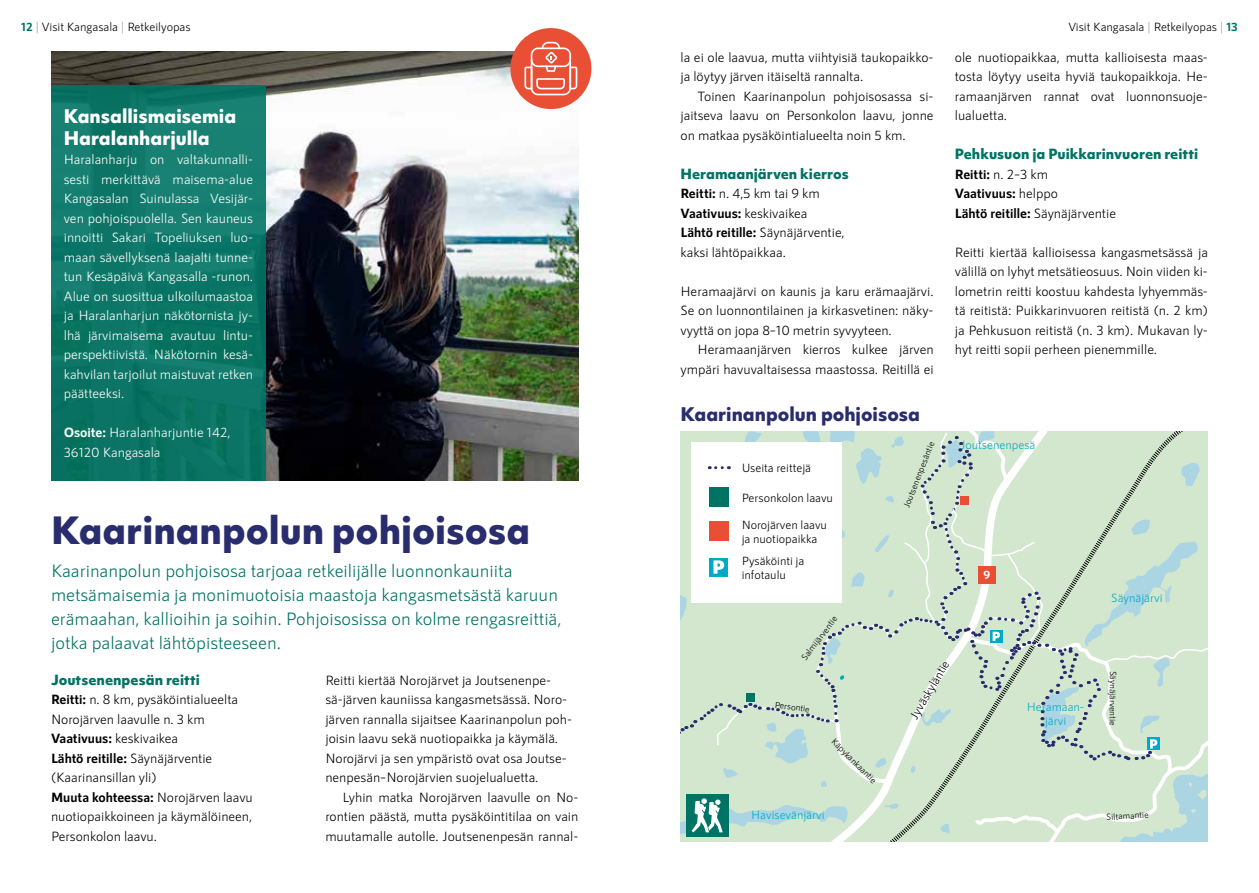
<style>
.page{position:relative;width:1259px;height:893px;background:#fff}
.page>*{position:absolute;margin:0;border:0;box-sizing:border-box;transform-origin:0 0}
.t1{font:800 36px "Objektiv Mk 1";color:#292d6d}
.t2{font:18px/24px "RNS Sanz";color:#007464}
.t3{font:800 18px/21.6px "Objektiv Mk 1";color:#fff}
.t4{font:800 18px "Objektiv Mk 1";color:#292d6d}
.t5{font:13.5px/19.5px "RNS Sanz";color:#000;text-align:justify}
.t6{font:13.5px/19.5px "RNS Sanz";color:#fff;text-align:justify}
.t7{font:800 13.5px "Objektiv Mk 1";color:#007464}
.t8{font:700 13.5px/19.5px "RNS Sanz";color:#000}
.t9{font:12px/14.4px "RNS Sanz";color:#000}
.t10{font:12px/14.4px "RNS Sanz";color:#00aac6;text-align:center}
.t11{font:700 12px "RNS Sanz";color:#fff}
.t12{font:9px "RNS Sanz";color:#000}
.s1{font-weight:700;color:#007464}
.s2{color:#9d9d9c}
.s3{font-weight:700}
.s4{font-weight:400}
</style>
<div class="page">
<img style="left:51px;top:51px;width:527px;height:429px">
<div style="left:51px;top:85px;width:215px;height:395px;background:#0d7667"></div>
<svg style="left:507px;top:28px;width:85px;height:84px"></svg>
<svg style="left:680px;top:432px;width:528px;height:410px;background:#d1e4d2"></svg>
<p class="t9" style="left:21px;top:19px;width:171px"><span class="s1">12</span> <span class="s2">|</span> Visit Kangasala <span class="s2">|</span> Retkeilyopas</p>
<p class="t9" style="left:1068px;top:19px;width:171px">Visit Kangasala <span class="s2">|</span> Retkeilyopas <span class="s2">|</span> <span class="s1">13</span></p>
<h2 class="t3" style="left:64px;top:105px;width:174px">Kansallismaisemia<br>Haralanharjulla</h2>
<p class="t6" style="left:64px;top:150px;width:191px">Haralanharju on valtakunnalli&shy;sesti merkittävä maisema-alue Kangasalan Suinulassa Vesijär&shy;ven pohjoispuolella. Sen kauneus innoitti Sakari Topeliuksen luo&shy;maan sävellyksenä laajalti tunne&shy;tun Kesäpäivä Kangasalla -runon.<br>Alue on suosittua ulkoilumaastoa ja Haralanharjun näkötornista jy&shy;lhä järvimaisema avautuu lintu&shy;perspektiivistä. Näkötornin kesä&shy;kahvilan tarjoilut maistuvat retken päätteeksi.</p>
<p class="t6" style="left:64px;top:423px;width:168px"><span class="s3">Osoite:</span> Haralanharjuntie 142,<br>36120 Kangasala</p>
<h1 class="t1" style="left:51px;top:504px;width:481px">Kaarinanpolun pohjoisosa</h1>
<p class="t2" style="left:51px;top:558px;width:512px">Kaarinanpolun pohjoisosa tarjoaa retkeilijälle luonnonkauniita metsämaisemia ja monimuotoisia maastoja kangasmetsästä karuun erämaahan, kallioihin ja soihin. Pohjoisosissa on kolme rengasreittiä, jotka palaavat lähtöpisteeseen.</p>
<p class="t7" style="left:51px;top:670px;width:150px">Joutsenenpesän reitti</p>
<p class="t5" style="left:51px;top:690px;width:203px;text-align:left"><span class="s3">Reitti:</span> n. 8 km, pysäköintialueelta<br>Norojärven laavulle n. 3 km<br><span class="s3">Vaativuus:</span> keskivaikea<br><span class="s3">Lähtö reitille:</span> Säynäjärventie (Kaarinansillan yli)<br><span class="s3">Muuta kohteessa:</span> Norojärven laavu nuotiopaikkoineen ja käymälöineen,<br>Personkolon laavu.</p>
<p class="t5" style="left:325px;top:670px;width:248px;text-align:left">Reitti kiertää Norojärvet ja Joutsenenpe&shy;sä-järven kauniissa kangasmetsässä. Noro&shy;järven rannalla sijaitsee Kaarinanpolun poh&shy;joisin laavu sekä nuotiopaikka ja käymälä.<br>Norojärvi ja sen ympäristö ovat osa Joutse&shy;nenpesän–Norojärvien suojelualuetta.</p>
<p class="t5" style="left:325px;top:787px;width:255px;text-indent:17px">Lyhin matka Norojärven laavulle on No&shy;rontien päästä, mutta pysäköintitilaa on vain muutamalle autolle. Joutsenenpesän rannal-</p>
<p class="t5" style="left:680px;top:47px;width:254px">la ei ole laavua, mutta viihtyisiä taukopaikko&shy;ja löytyy järven itäiseltä rannalta.</p>
<p class="t5" style="left:680px;top:86px;width:255px;text-indent:17px">Toinen Kaarinanpolun pohjoisosassa si&shy;jaitseva laavu on Personkolon laavu, jonne on matkaa pysäköintialueelta noin 5 km.</p>
<p class="t7" style="left:680px;top:164px;width:170px">Heramaanjärven kierros</p>
<p class="t5" style="left:680px;top:184px;width:165px;text-align:left"><span class="s3">Reitti:</span> n. 4,5 km tai 9 km<br><span class="s3">Vaativuus:</span> keskivaikea<br><span class="s3">Lähtö reitille:</span> Säynäjärventie, kaksi lähtöpaikkaa.</p>
<p class="t5" style="left:680px;top:281px;width:255px">Heramaajärvi on kaunis ja karu erämaajärvi.<br>Se on luonnontilainen ja kirkasvetinen: näky&shy;vyyttä on jopa 8–10 metrin syvyyteen.</p>
<p class="t5" style="left:680px;top:340px;width:255px;text-align:right">Heramaanjärven kierros kulkee järven ympäri havuvaltaisessa maastossa. Reitillä ei</p>
<h2 class="t4" style="left:680px;top:401px;width:241px">Kaarinanpolun pohjoisosa</h2>
<p class="t9" style="left:741px;top:461px;width:71px">Useita reittejä</p>
<p class="t9" style="left:741px;top:491px;width:93px">Personkolon laavu</p>
<p class="t9" style="left:741px;top:517px;width:87px">Norojärven laavu ja nuotiopaikka</p>
<p class="t9" style="left:741px;top:553px;width:64px">Pysäköinti ja infotaulu</p>
<p class="t12" style="left:901px;top:505px;width:71px;rotate:-69deg">Joutsenenpesäntie</p>
<p class="t5" style="left:955px;top:47px;width:255px">ole nuotiopaikkaa, mutta kallioisesta maas&shy;tosta löytyy useita hyviä taukopaikkoja. He&shy;ramaanjärven rannat ovat luonnonsuoje&shy;lualuetta.</p>
<p class="t7" style="left:955px;top:144px;width:245px">Pehkusuon ja Puikkarinvuoren reitti</p>
<p class="t8" style="left:955px;top:164px;width:163px">Reitti: <span class="s4">n. 2–3 km<br></span>Vaativuus: <span class="s4">helppo<br></span>Lähtö reitille: <span class="s4">Säynäjärventie</span></p>
<p class="t5" style="left:955px;top:242px;width:255px">Reitti kiertää kallioisessa kangasmetsässä ja välillä on lyhyt metsätieosuus. Noin viiden ki&shy;lometrin reitti koostuu kahdesta lyhyemmäs&shy;tä reitistä: Puikkarinvuoren reitistä (n. 2 km) ja Pehkusuon reitistä (n. 3 km). Mukavan ly&shy;hyt reitti sopii perheen pienemmille.</p>
<p class="t10" style="left:961px;top:437px;width:76px">Joutsenenpesä</p>
<p class="t11" style="left:983px;top:568px;width:8px">9</p>
<p class="t10" style="left:1111px;top:590px;width:53px">Säynäjärvi</p>
<p class="t12" style="left:799px;top:656px;width:55px;rotate:-53deg">Salmijärventie</p>
<p class="t12" style="left:775px;top:699px;width:37px;rotate:8deg">Persontie</p>
<p class="t12" style="left:837px;top:736px;width:61px;rotate:45deg">Käpykankaantie</p>
<p class="t10" style="left:751px;top:808px;width:75px">Havisevänjärvi</p>
<p class="t9" style="left:907px;top:713px;width:67px;rotate:-59deg">Jyväskyläntie</p>
<p class="t10" style="left:1027px;top:699px;width:59px">Heramaan&shy;järvi</p>
<p class="t12" style="left:1118px;top:671px;width:56px;rotate:91deg">Säynäjärventie</p>
<p class="t12" style="left:1106px;top:812px;width:44px;rotate:-4deg">Siltamantie</p>
</div>
